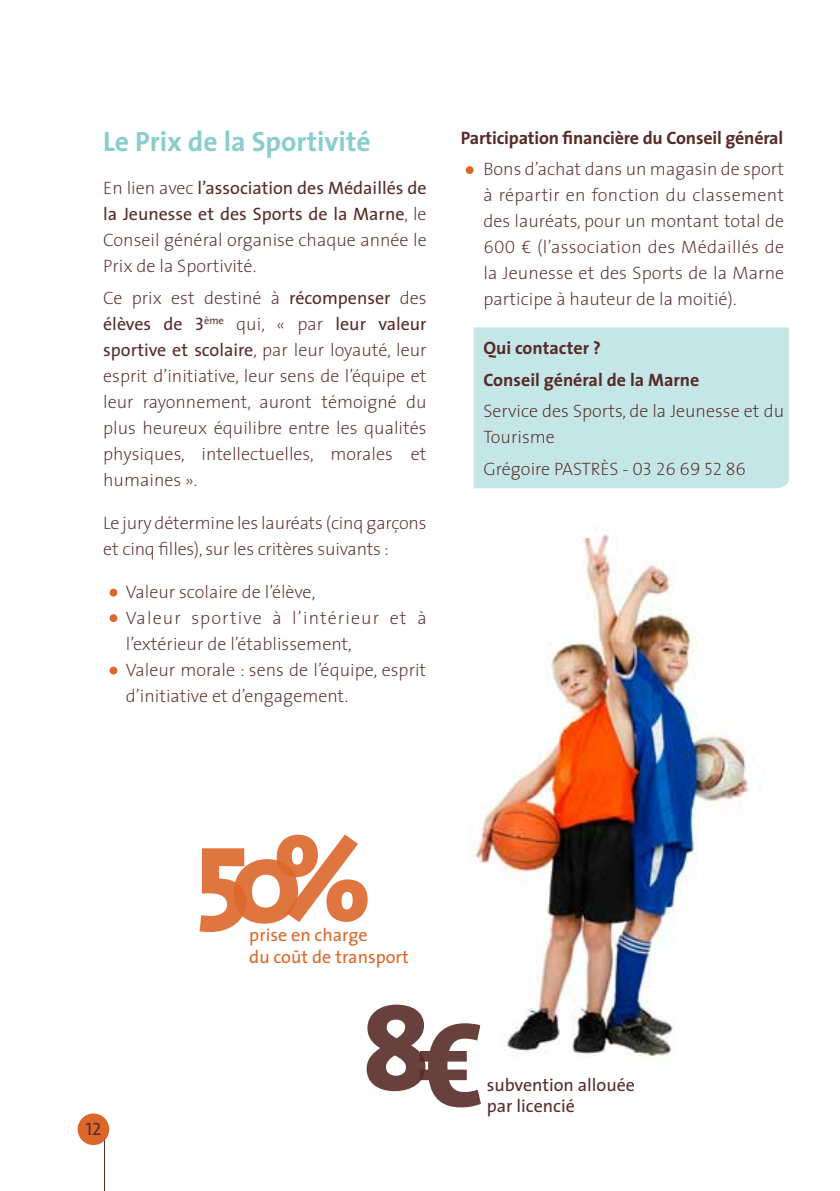
<style>
.page{position:relative;width:840px;height:1191px;background:#fff}
.page>*{position:absolute;margin:0;border:0;box-sizing:border-box;transform-origin:0 0}
.t1{font:800 120px "The Sans";color:#dc672a}
.t2{font:800 120px "The Sans";color:#572b27}
.t3{font:700 28px "The Sans";color:#89cdcf}
.t4{font:200 18px/26px "The Sans";color:#572b27}
.t5{font:700 18px/31.6px "The Sans";letter-spacing:-.01em;color:#572b27}
.t6{font:18px/21.6px "The Sans";color:#dc672a}
.t7{font:18px/21.6px "The Sans";color:#572b27}
.t8{font:18px "The Sans Caps";color:#572b27}
.s1{font-weight:400}
.s2{font-family:"The Sans Caps";font-weight:400}
.s3{font-family:"The Sans Extra Light Caps";font-weight:400}
</style>
<div class="page">
<div style="left:473px;top:327px;width:316px;height:161px;background:#c4e6e7"></div>
<hr style="left:104px;top:1124px;width:1px;height:67px;background:#572b27">
<div style="left:78px;top:1113px;width:31px;height:32px;background:#dc672a;border-radius:50%"></div>
<img style="left:469px;top:527px;width:280px;height:531px">
<div style="left:109px;top:588px;width:8px;height:8px;background:#dc672a;border-radius:50%"></div>
<div style="left:109px;top:614px;width:8px;height:8px;background:#dc672a;border-radius:50%"></div>
<div style="left:109px;top:666px;width:8px;height:8px;background:#dc672a;border-radius:50%"></div>
<div style="left:465px;top:166px;width:8px;height:8px;background:#dc672a;border-radius:50%"></div>
<h2 class="t3" style="left:103px;top:124px;width:269px">Le Prix de la Sportivité</h2>
<p class="t4" style="left:103px;top:175px;width:325px;text-align:justify">En lien avec <span class="s1">l’association des Médaillés de la Jeunesse et des Sports de la Marne</span>, le Conseil général organise chaque année le Prix de la Sportivité.</p>
<p class="t4" style="left:103px;top:285px;width:325px;text-align:justify">Ce prix est destiné à <span class="s1">récompenser</span> des <span class="s1">élèves de</span> <span class="s2">3</span><sup>ème</sup> qui, « par <span class="s1">leur valeur sportive et scolaire</span>, par leur loyauté, leur esprit d’initiative, leur sens de l’équipe et leur rayonnement, auront témoigné du plus heureux équilibre entre les qualités physiques, intellectuelles, morales et humaines ».</p>
<p class="t4" style="left:103px;top:510px;width:325px">Le jury détermine les lauréats (cinq garçons et cinq filles), sur les critères suivants :</p>
<p class="t4" style="left:109px;top:579px;width:208px">• Valeur scolaire de l’élève,</p>
<p class="t4" style="left:126px;top:605px;width:302px;text-indent:-17px">• Valeur sportive à l’intérieur et à l’extérieur de l’établissement,</p>
<p class="t4" style="left:126px;top:657px;width:302px;text-indent:-17px">• Valeur morale : sens de l’équipe, esprit d’initiative et d’engagement.</p>
<p class="t5" style="left:460px;top:122px;width:324px">Participation financière du Conseil général</p>
<p class="t4" style="left:483px;top:156px;width:302px;text-align:justify;text-indent:-17px">• Bons d’achat dans un magasin de sport à répartir en fonction du classement des lauréats, pour un montant total de <span class="s3">600</span> € (l’association des Médaillés de la Jeunesse et des Sports de la Marne participe à hauteur de la moitié).</p>
<p class="t5" style="left:483px;top:332px;width:217px">Qui contacter ?<br>Conseil général de la Marne</p>
<p class="t4" style="left:483px;top:398px;width:302px">Service des Sports, de la Jeunesse et du<br>Tourisme</p>
<p class="t4" style="left:483px;top:456px;width:264px">Grégoire PASTRèS - <span class="s3">03 26 69 52 86</span></p>
<h1 class="t1" style="left:273px;top:801px;width:100px">%</h1>
<h1 class="t1" style="left:195px;top:798px;width:108px">50</h1>
<p class="t6" style="left:249px;top:924px;width:161px">prise en charge<br>du coût de transport</p>
<p class="t8" style="left:86px;top:1117px;width:17px">12</p>
<h1 class="t2" style="left:362px;top:980px;width:124px">8€</h1>
<p class="t7" style="left:486px;top:1073px;width:150px">subvention allouée par licencié</p>
</div>
